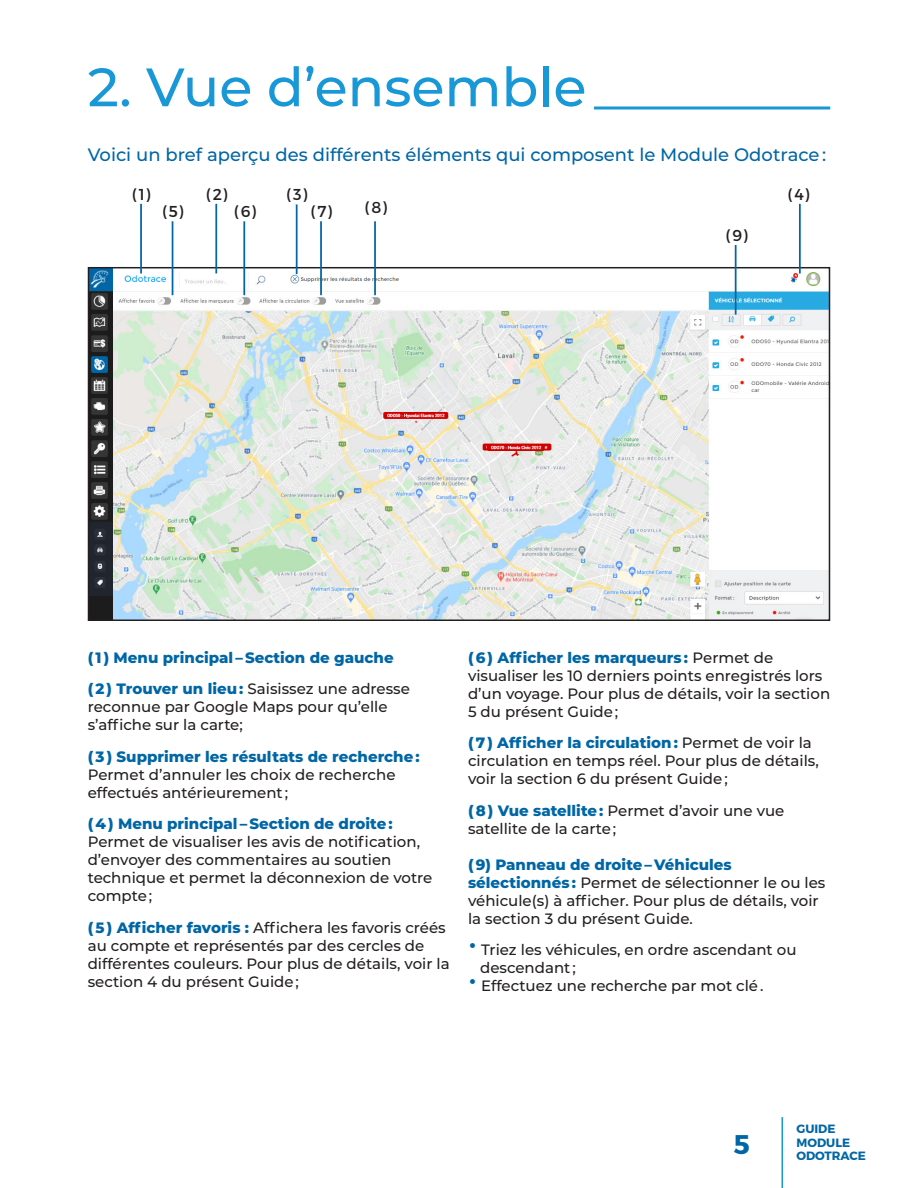
<style>
.page{position:relative;width:918px;height:1188px;background:#fff}
.page>*{position:absolute;margin:0;border:0;box-sizing:border-box;transform-origin:0 0}
.t1{font:500 54px "Montserrat";color:#1898d6}
.t2{font:700 27px "Montserrat";color:#0166a5}
.t3{font:500 18px "Montserrat";color:#0166a5}
.t4{font:15.75px "Montserrat";color:#231f20}
.t5{font:500 15px/18px "Montserrat";color:#231f20}
.t6{font:800 15px/31.5px "Montserrat";color:#0166a5}
.t7{font:700 12px/13.5px "Montserrat";color:#0166a5}
.s1{font-weight:500;color:#231f20}
.s2{font-weight:800;color:#0166a5}
.s3{font-size:27px;color:#0166a5}
</style>
<div class="page">
<hr style="left:782px;top:1117px;width:1px;height:71px;background:#1898d6">
<svg style="left:594px;top:106px;width:236px;height:4px"></svg>
<img style="left:91px;top:270px;width:736px;height:348px">
<div style="left:88px;top:267px;width:742px;height:354px;border:2px solid #231f20"></div>
<hr style="left:140px;top:204px;width:2px;height:69px;background:#0166a5">
<hr style="left:215px;top:204px;width:2px;height:69px;background:#0166a5">
<hr style="left:296px;top:204px;width:2px;height:70px;background:#0166a5">
<hr style="left:172px;top:221px;width:1px;height:74px;background:#0166a5">
<hr style="left:243px;top:221px;width:2px;height:74px;background:#0166a5">
<hr style="left:320px;top:221px;width:2px;height:74px;background:#0166a5">
<hr style="left:374px;top:221px;width:2px;height:74px;background:#0166a5">
<hr style="left:799px;top:204px;width:2px;height:69px;background:#0166a5">
<hr style="left:735px;top:245px;width:2px;height:70px;background:#0166a5">
<h1 class="t1" style="left:88px;top:49px;width:500px">2. Vue d’ensemble</h1>
<p class="t3" style="left:88px;top:142px;width:740px">Voici un bref aperçu des différents éléments qui composent le Module Odotrace :</p>
<p class="t4" style="left:132px;top:184px;width:20px">(1)</p>
<p class="t4" style="left:206px;top:184px;width:23px">(2)</p>
<p class="t4" style="left:286px;top:185px;width:22px">(3)</p>
<p class="t4" style="left:162px;top:202px;width:23px">(5)</p>
<p class="t4" style="left:234px;top:202px;width:24px">(6)</p>
<p class="t4" style="left:311px;top:200px;width:78px">(7) (8)</p>
<p class="t4" style="left:787px;top:184px;width:23px">(4)</p>
<p class="t4" style="left:725px;top:225px;width:24px">(9)</p>
<p class="t6" style="left:88px;top:641px;width:324px">( 1 ) Menu principal – Section de gauche<br>( 2 ) Trouver un lieu : <span class="s1">Saisissez une adresse</span></p>
<p class="t5" style="left:88px;top:697px;width:301px">reconnue par Google Maps pour qu’elle s’affiche sur la carte;</p>
<p class="t6" style="left:88px;top:740px;width:334px">( 3 ) Supprimer les résultats de recherche :</p>
<p class="t5" style="left:88px;top:765px;width:309px">Permet d’annuler les choix de recherche effectués antérieurement ;</p>
<p class="t6" style="left:88px;top:807px;width:307px">( 4 ) Menu principal – Section de droite :</p>
<p class="t5" style="left:88px;top:832px;width:346px">Permet de visualiser les avis de notification, d’envoyer des commentaires au soutien technique et permet la déconnexion de votre compte ;</p>
<p class="t5" style="left:88px;top:918px;width:364px"><span class="s2">( 5 ) Afficher favoris :</span> Affichera les favoris créés au compte et représentés par des cercles de différentes couleurs. Pour plus de détails, voir la section 4 du présent Guide ;</p>
<p class="t5" style="left:468px;top:648px;width:364px"><span class="s2">( 6 ) Afficher les marqueurs :</span> Permet de visualiser les 10 derniers points enregistrés lors d’un voyage. Pour plus de détails, voir la section 5 du présent Guide ;</p>
<p class="t5" style="left:468px;top:733px;width:352px"><span class="s2">( 7 ) Afficher la circulation :</span> Permet de voir la circulation en temps réel. Pour plus de détails, voir la section 6 du présent Guide ;</p>
<p class="t5" style="left:468px;top:801px;width:318px"><span class="s2">( 8 ) Vue satellite :</span> Permet d’avoir une vue satellite de la carte ;</p>
<p class="t5" style="left:468px;top:855px;width:359px"><span class="s2">( 9) Panneau de droite – Véhicules sélectionnés :</span> Permet de sélectionner le ou les véhicule(s) à afficher. Pour plus de détails, voir la section 3 du présent Guide.</p>
<p class="t5" style="left:480px;top:940px;width:318px;text-indent:-12px"><span class="s3">•</span> Triez les véhicules, en ordre ascendant ou descendant ;</p>
<p class="t5" style="left:468px;top:976px;width:297px"><span class="s3">•</span> Effectuez une recherche par mot clé .</p>
<h2 class="t2" style="left:734px;top:1127px;width:18px">5</h2>
<p class="t7" style="left:796px;top:1122px;width:71px">GUIDE<br>MODULE<br>ODOTRACE</p>
</div>
